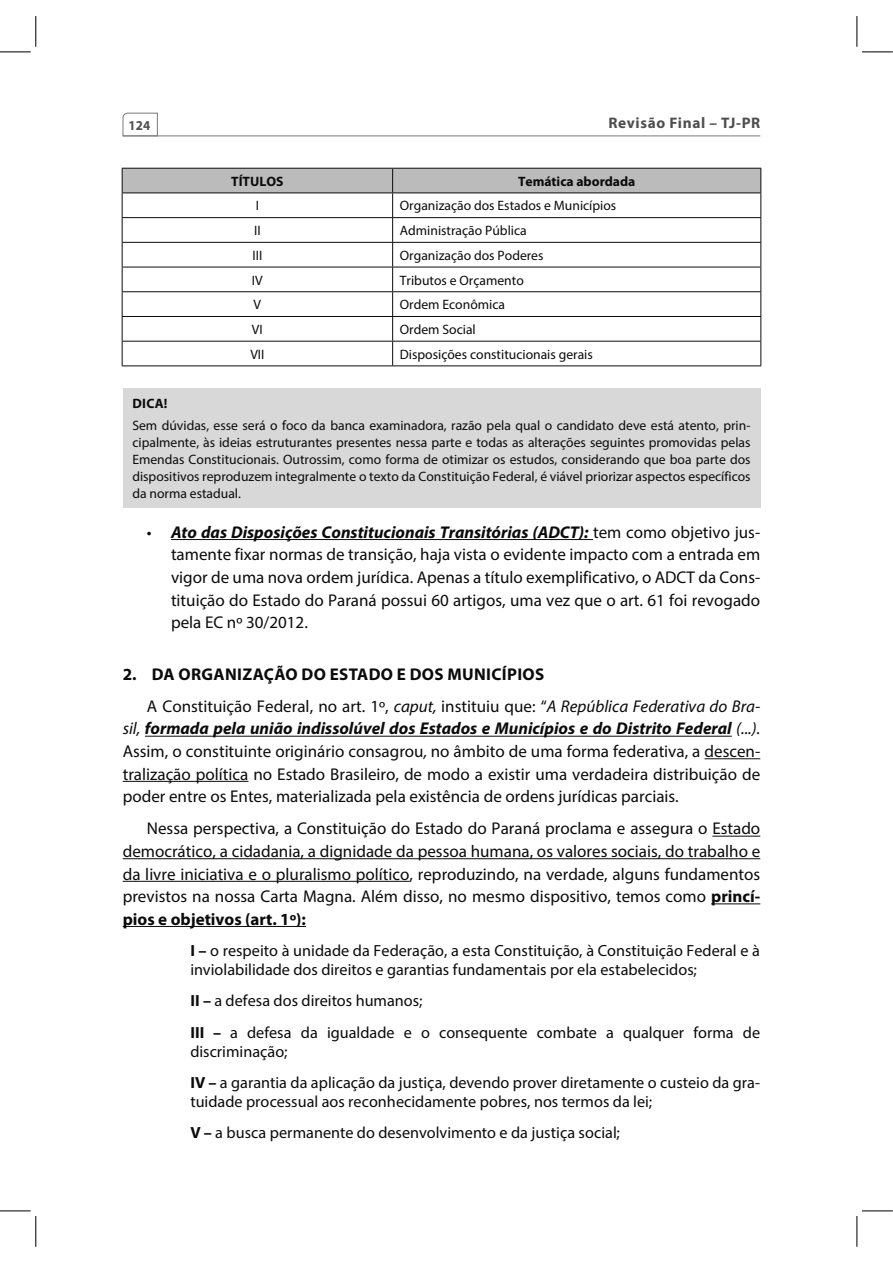
<style>
.page{position:relative;width:893px;height:1263px;background:#fff}
.page>*{position:absolute;margin:0;border:0;box-sizing:border-box;transform-origin:0 0}
.t1{font:17.1px/22.5px "Myriad Pro";color:#0b0b0b;text-align:justify}
.t2{font:16.2px/31.2px "Myriad Pro";color:#0b0b0b}
.t3{font:700 15.3px "Myriad Pro";letter-spacing:.04em;color:#4f4f4f}
.t4{font:13.65px/17.1px "Myriad Pro";color:#0b0b0b;text-align:justify}
.t5{font:700 13.65px "Myriad Pro";color:#0b0b0b}
.t6{font:700 13.65px "Myriad Pro";color:#4f4f4f;scale:.95 1}
.s1{font-weight:700;font-style:italic}
.s2{font-weight:700}
.s3{font-style:italic}
</style>
<div class="page">
<hr style="left:123px;top:136px;width:637px;height:1px;background:#7b7b7b">
<svg style="left:122px;top:113px;width:36px;height:23px"></svg>
<hr style="left:171px;top:539px;width:422px;height:1px;background:#0b0b0b">
<hr style="left:145px;top:736px;width:587px;height:1px;background:#0b0b0b">
<hr style="left:704px;top:758px;width:56px;height:1px;background:#0b0b0b">
<hr style="left:123px;top:781px;width:125px;height:1px;background:#0b0b0b">
<hr style="left:712px;top:836px;width:48px;height:1px;background:#0b0b0b">
<hr style="left:123px;top:858px;width:637px;height:1px;background:#0b0b0b">
<hr style="left:123px;top:881px;width:286px;height:1px;background:#0b0b0b">
<hr style="left:711px;top:903px;width:49px;height:1px;background:#0b0b0b">
<hr style="left:123px;top:926px;width:183px;height:1px;background:#0b0b0b">
<hr style="left:122px;top:365px;width:639px;height:1px;background:#0b0b0b">
<svg style="left:122px;top:168px;width:639px;height:197px"></svg>
<hr style="left:122px;top:192px;width:639px;height:1px;background:#0b0b0b">
<div style="left:123px;top:388px;width:637px;height:120px;background:#d8d8d8"></div>
<hr style="left:0;top:52px;width:31px;height:1px;background:#000">
<hr style="left:862px;top:52px;width:31px;height:1px;background:#000">
<hr style="left:0;top:1211px;width:31px;height:1px;background:#000">
<hr style="left:862px;top:1211px;width:31px;height:1px;background:#000">
<hr style="left:36px;top:16px;width:1px;height:31px;background:#000">
<hr style="left:36px;top:1216px;width:1px;height:31px;background:#000">
<hr style="left:856px;top:16px;width:1px;height:31px;background:#000">
<hr style="left:856px;top:1216px;width:1px;height:31px;background:#000">
<p class="t6" style="left:129px;top:120px;width:24px">124</p>
<p class="t3" style="left:608px;top:117px;width:153px">Revisão Final – TJ-PR</p>
<p class="t5" style="left:231px;top:176px;width:54px">TÍTULOS</p>
<p class="t5" style="left:518px;top:176px;width:119px">Temática abordada</p>
<p class="t4" style="left:256px;top:198px;width:5px">I</p>
<p class="t4" style="left:400px;top:198px;width:218px">Organização dos Estados e Municípios</p>
<p class="t4" style="left:254px;top:223px;width:8px">II</p>
<p class="t4" style="left:400px;top:223px;width:128px">Administração Pública</p>
<p class="t4" style="left:252px;top:248px;width:11px">III</p>
<p class="t4" style="left:400px;top:248px;width:145px">Organização dos Poderes</p>
<p class="t4" style="left:252px;top:272px;width:12px">IV</p>
<p class="t4" style="left:400px;top:272px;width:125px">Tributos e Orçamento</p>
<p class="t4" style="left:254px;top:297px;width:9px">V</p>
<p class="t4" style="left:400px;top:297px;width:107px">Ordem Econômica</p>
<p class="t4" style="left:252px;top:322px;width:12px">VI</p>
<p class="t4" style="left:400px;top:322px;width:77px">Ordem Social</p>
<p class="t4" style="left:250px;top:346px;width:16px">VII</p>
<p class="t4" style="left:400px;top:346px;width:194px">Disposições constitucionais gerais</p>
<p class="t5" style="left:132px;top:398px;width:37px">DICA!</p>
<p class="t4" style="left:132px;top:418px;width:620px">Sem dúvidas, esse será o foco da banca examinadora, razão pela qual o candidato deve está atento, prin&shy;cipalmente, às ideias estruturantes presentes nessa parte e todas as alterações seguintes promovidas pelas Emendas Constitucionais. Outrossim, como forma de otimizar os estudos, considerando que boa parte dos dispositivos reproduzem integralmente o texto da Constituição Federal, é viável priorizar aspectos específicos da norma estadual.</p>
<p class="t1" style="left:171px;top:522px;width:591px;text-indent:-24px">• <span class="s1">Ato das Disposições Constitucionais Transitórias (ADCT):</span> tem como objetivo jus&shy;tamente fixar normas de transição, haja vista o evidente impacto com a entrada em vigor de uma nova ordem jurídica. Apenas a título exemplificativo, o ADCT da Cons&shy;tituição do Estado do Paraná possui 60 artigos, uma vez que o art. 61 foi revogado pela EC nº 30/2012.</p>
<p class="t1" style="left:147px;top:659px;width:615px;line-height:32.2px;text-indent:-24px"><span class="s2">2. DA ORGANIZAÇÃO DO ESTADO E DOS MUNICÍPIOS<br></span>A Constituição Federal, no art. 1º, <span class="s3">caput,</span> instituiu que: “<span class="s3">A República Federativa do Bra-</span></p>
<p class="t1" style="left:123px;top:719px;width:639px"><span class="s3">sil,</span> <span class="s1">formada pela união indissolúvel dos Estados e Municípios e do Distrito Federal</span> <span class="s3">(...).<br></span>Assim, o constituinte originário consagrou<span class="s3">,</span> no âmbito de uma forma federativa, a descen&shy;tralização política no Estado Brasileiro, de modo a existir uma verdadeira distribuição de poder entre os Entes, materializada pela existência de ordens jurídicas parciais.</p>
<p class="t1" style="left:123px;top:819px;width:639px;text-indent:24px">Nessa perspectiva, a Constituição do Estado do Paraná proclama e assegura o Estado democrático, a cidadania, a dignidade da pessoa humana, os valores sociais, do trabalho e da livre iniciativa e o pluralismo político, reproduzindo, na verdade, alguns fundamentos previstos na nossa Carta Magna. Além disso, no mesmo dispositivo, temos como <span class="s2">princí&shy;pios e objetivos (art. 1º):</span></p>
<p class="t2" style="left:190px;top:942px;width:571px;line-height:19.2px"><span class="s2">I –</span> o respeito à unidade da Federação, a esta Constituição, à Constituição Federal e à inviolabilidade dos direitos e garantias fundamentais por ela estabelecidos;</p>
<p class="t2" style="left:190px;top:986px;width:571px"><span class="s2">II –</span> a defesa dos direitos humanos;<br><span class="s2">III –</span> a defesa da igualdade e o consequente combate a qualquer forma de</p>
<p class="t2" style="left:190px;top:1037px;width:571px">discriminação;<br><span class="s2">IV –</span> a garantia da aplicação da justiça, devendo prover diretamente o custeio da gra-</p>
<p class="t2" style="left:190px;top:1087px;width:463px">tuidade processual aos reconhecidamente pobres, nos termos da lei;<br><span class="s2">V –</span> a busca permanente do desenvolvimento e da justiça social;</p>
</div>
